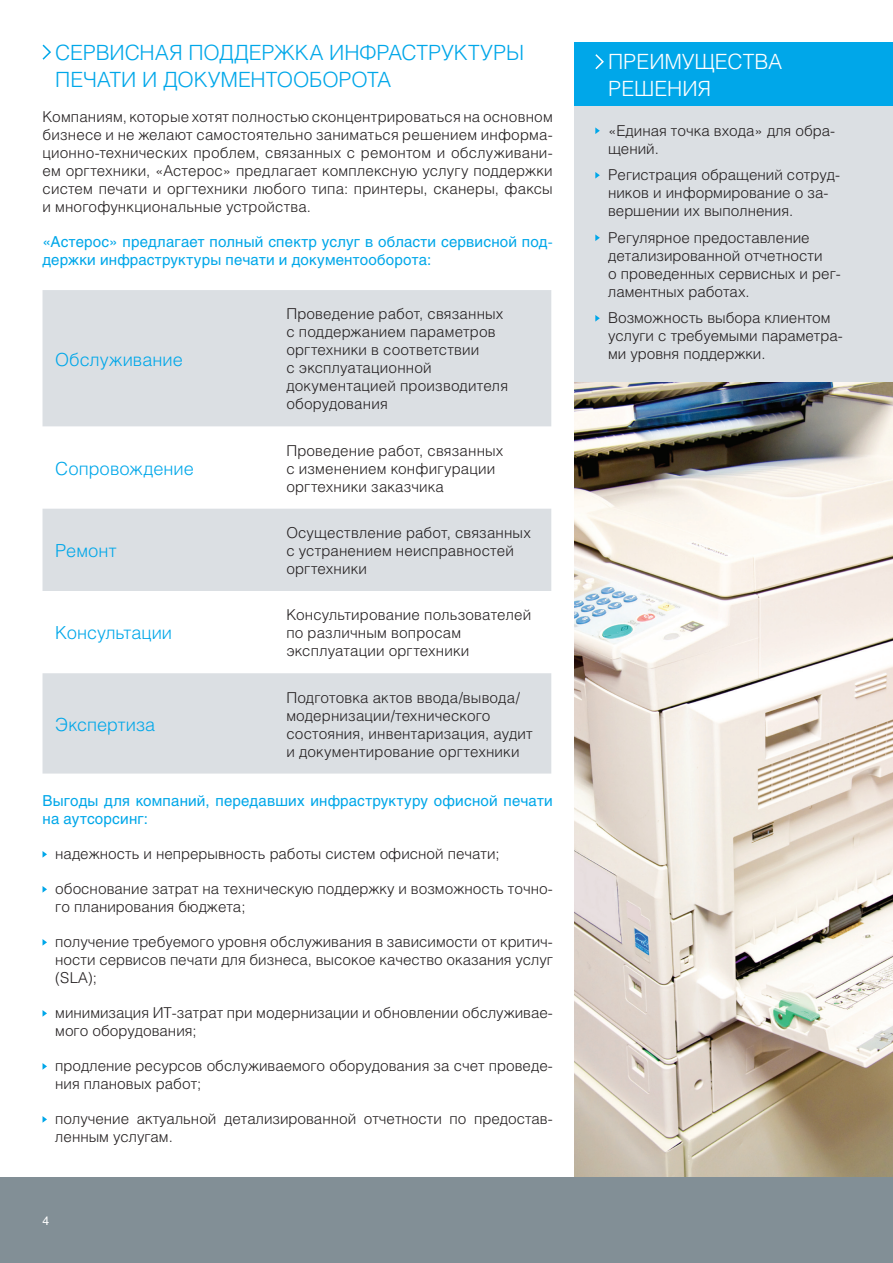
<style>
.page{position:relative;width:893px;height:1263px;background:#fff}
.page>*{position:absolute;margin:0;border:0;box-sizing:border-box;transform-origin:0 0}
._02podzag{font:300 21px "Helios";letter-spacing:.13em;color:#00a7e9}
._02podzag_white{font:300 21px/27px "Helios";letter-spacing:.13em;color:#fff}
._02podzag-2{font:300 18px "Helios";letter-spacing:.005em;color:#00a7e9}
._01text{font:300 15px/18px "Helios";letter-spacing:.01em;color:#231f20}
._03text_mark{font:300 15px/18px "Helios";color:#231f20}
._01text-2{font:15px/18px "Helios C";letter-spacing:.015em;color:#00a7e9}
.t1{font:12px "Helios";color:#fff}
</style>
<div class="page">
<div style="left:574px;top:69px;width:319px;height:1118px;background:#dbdfe3"></div>
<img style="left:574px;top:383px;width:319px;height:795px">
<div style="left:574px;top:42px;width:319px;height:63px;background:#00a7e9"></div>
<div style="left:0;top:1178px;width:893px;height:85px;background:#828f96"></div>
<svg style="left:42px;top:44px;width:9px;height:16px"></svg>
<svg style="left:595px;top:54px;width:9px;height:16px"></svg>
<svg style="left:595px;top:127px;width:5px;height:7px"></svg>
<svg style="left:595px;top:172px;width:5px;height:7px"></svg>
<svg style="left:595px;top:234px;width:5px;height:7px"></svg>
<svg style="left:595px;top:315px;width:5px;height:7px"></svg>
<svg style="left:43px;top:851px;width:4px;height:7px"></svg>
<svg style="left:43px;top:886px;width:4px;height:7px"></svg>
<svg style="left:43px;top:939px;width:4px;height:7px"></svg>
<svg style="left:43px;top:1010px;width:4px;height:7px"></svg>
<svg style="left:43px;top:1063px;width:4px;height:7px"></svg>
<svg style="left:43px;top:1116px;width:4px;height:7px"></svg>
<svg style="left:43px;top:290px;width:508px;height:483px;fill:#dbdfe3"></svg>
<p class="_02podzag" style="left:55px;top:40px;width:335px">сервисная поддержка инфрас</p>
<p class="_02podzag" style="left:417px;top:40px;width:109px">труктуры</p>
<p class="_02podzag" style="left:43px;top:67px;width:348px">п ечати и документооборота</p>
<p class="_01text" style="left:43px;top:107px;width:512px;text-align:justify">Компаниям, которые хотят полностью сконцентрироваться на основном бизнесе и не желают самостоятельно заниматься решением информа&shy;ционно-технических проблем, связанных с ремонтом и обслуживани&shy;ем оргтехники, «Астерос» предлагает комплексную услугу поддержки систем печати и оргтехники любого типа: принтеры, сканеры, факсы и многофункциональные устройства.</p>
<p class="_01text-2" style="left:43px;top:232px;width:512px">«Астерос» предлагает полный спектр услуг в области сервисной под&shy;держки инфраструктуры печати и документооборота:</p>
<p class="_02podzag-2" style="left:55px;top:348px;width:129px">Обслуживание</p>
<p class="_02podzag-2" style="left:55px;top:458px;width:140px">Сопровождение</p>
<p class="_02podzag-2" style="left:55px;top:540px;width:63px">Ремонт</p>
<p class="_02podzag-2" style="left:55px;top:622px;width:118px">Консультации</p>
<p class="_02podzag-2" style="left:55px;top:714px;width:101px">Экспертиза</p>
<p class="_01text" style="left:286px;top:305px;width:223px">Проведение работ, связанных с поддержанием параметров оргтехники в соответствии<br>с эксплуатационной документацией производителя оборудования</p>
<p class="_01text" style="left:286px;top:441px;width:219px">Проведение работ, связанных с изменением конфигурации оргтехники заказчика</p>
<p class="_01text" style="left:286px;top:523px;width:246px">Осуществление работ, связанных с устранением неисправностей оргтехники</p>
<p class="_01text" style="left:286px;top:606px;width:246px">Консультирование пользователей по различным вопросам эксплуатации оргтехники</p>
<p class="_01text" style="left:286px;top:688px;width:248px">Подготовка актов ввода/вывода/ модернизации/технического состояния, инвентаризация, аудит и документирование оргтехники</p>
<p class="_01text-2" style="left:43px;top:792px;width:512px">Выгоды для компаний, передавших инфраструктуру офисной печати на аутсорсинг:</p>
<p class="_03text_mark" style="left:55px;top:844px;width:446px">надежность и непрерывность работы систем офисной печати;</p>
<p class="_03text_mark" style="left:55px;top:879px;width:499px">обоснование затрат на техническую поддержку и возможность точно&shy;го планирования бюджета;</p>
<p class="_03text_mark" style="left:55px;top:932px;width:499px;text-align:justify">получение требуемого уровня обслуживания в зависимости от критич&shy;ности сервисов печати для бизнеса, высокое качество оказания услуг (SLA);</p>
<p class="_03text_mark" style="left:55px;top:1003px;width:499px">минимизация ИТ-затрат при модернизации и обновлении обслуживае&shy;мого оборудования;</p>
<p class="_03text_mark" style="left:55px;top:1057px;width:499px">продление ресурсов обслуживаемого оборудования за счет проведе&shy;ния плановых работ;</p>
<p class="_03text_mark" style="left:55px;top:1110px;width:499px">получение актуальной детализированной отчетности по предостав&shy;ленным услугам.</p>
<p class="t1" style="left:43px;top:1214px;width:8px">4</p>
<p class="_02podzag_white" style="left:595px;top:48px;width:173px;text-indent:13px">Преимущества решения</p>
<p class="_03text_mark" style="left:608px;top:121px;width:229px">«Единая точка входа» для обра&shy;щений.</p>
<p class="_03text_mark" style="left:608px;top:165px;width:234px">Регистрация обращений сотруд&shy;ников и информирование о за&shy;вершении их выполнения.</p>
<p class="_03text_mark" style="left:608px;top:228px;width:234px">Регулярное предоставление детализированной отчетности<br>о проведенных сервисных и рег&shy;ламентных работах.</p>
<p class="_03text_mark" style="left:608px;top:308px;width:236px">Возможность выбора клиентом услуги с требуемыми параметра&shy;ми уровня поддержки.</p>
</div>
